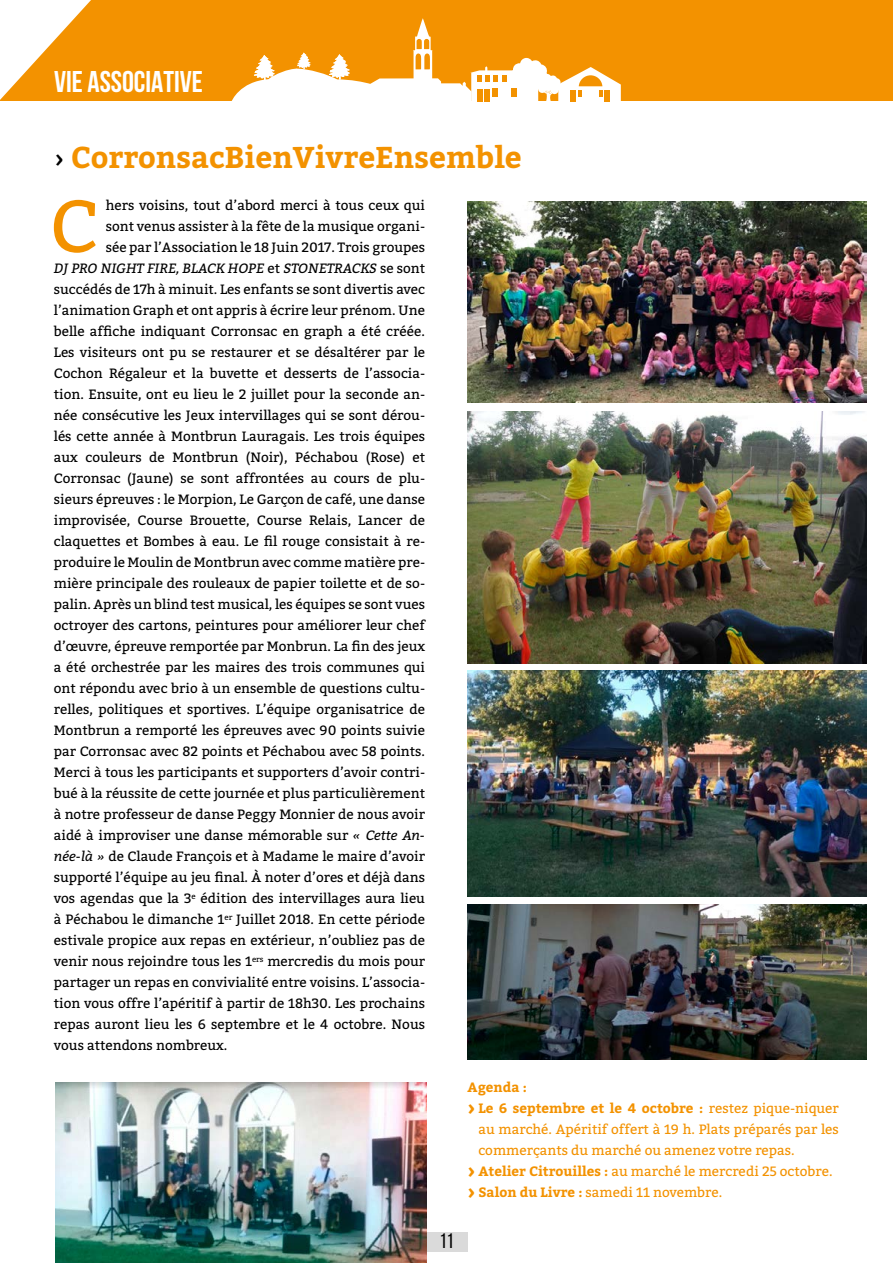
<style>
.page{position:relative;width:893px;height:1263px;background:#fff}
.page>*{position:absolute;margin:0;border:0;box-sizing:border-box;transform-origin:0 0}
.t1{font:73.5px "Bitter";color:#f39200}
.t2{font:700 30px "Bitter";color:#f39200}
.t3{font:700 30px "Bebas Neue";color:#fff}
.t4{font:21px "Bebas Neue";color:#000}
.t5{font:13.5px "Bitter";color:#000}
.t6{font:13.5px "Bitter";color:#f39200}
.t7{font:700 13.5px "Bitter";color:#f39200}
.t8{font:italic 13.5px "Bitter";color:#000}
.s1{font-weight:400;color:#000}
.s2{font-style:normal}
.s3{font-style:italic}
.s4{font-size:22.5px}
.s5{font-weight:400}
.s6{font-weight:700;font-size:22.5px}
.s7{font-weight:700}
</style>
<div class="page">
<div style="left:0;top:0;width:893px;height:100px;background:#f39200"></div>
<svg style="left:0;top:0;width:91px;height:100px"></svg>
<svg style="left:231px;top:18px;width:390px;height:84px"></svg>
<div style="left:427px;top:1232px;width:41px;height:19px;background:#dadada"></div>
<img style="left:56px;top:1083px;width:371px;height:180px">
<img style="left:468px;top:411px;width:398px;height:252px">
<img style="left:468px;top:671px;width:398px;height:225px">
<img style="left:468px;top:201px;width:398px;height:202px">
<img style="left:467px;top:905px;width:399px;height:155px">
<h2 class="t3" style="left:54px;top:65px;width:150px">VIE ASSOCIATIVE</h2>
<h2 class="t2" style="left:55px;top:134px;width:469px"><span class="s1">›</span> CorronsacBienVivreEnsemble</h2>
<h1 class="t1" style="left:49px;top:173px;width:50px">C</h1>
<p class="t5" style="left:106px;top:196px;width:321px">hers voisins, tout d’abord merci à tous ceux qui</p>
<p class="t5" style="left:106px;top:217px;width:321px">sont venus assister à la fête de la musique organi-</p>
<p class="t5" style="left:106px;top:238px;width:321px">sée par l’Association le 18 Juin 2017. Trois groupes</p>
<p class="t8" style="left:54px;top:259px;width:373px">DJ PRO NIGHT FIRE, BLACK HOPE <span class="s2">et</span> STONETRACKS <span class="s2">se sont</span></p>
<p class="t5" style="left:54px;top:280px;width:373px">succédés de 17h à minuit. Les enfants se sont divertis avec</p>
<p class="t5" style="left:54px;top:301px;width:373px">l’animation Graph et ont appris à écrire leur prénom. Une</p>
<p class="t5" style="left:54px;top:322px;width:373px">belle affiche indiquant Corronsac en graph a été créée.</p>
<p class="t5" style="left:54px;top:343px;width:373px">Les visiteurs ont pu se restaurer et se désaltérer par le</p>
<p class="t5" style="left:54px;top:364px;width:373px">Cochon Régaleur et la buvette et desserts de l’associa-</p>
<p class="t5" style="left:54px;top:385px;width:373px">tion. Ensuite, ont eu lieu le 2 juillet pour la seconde an-</p>
<p class="t5" style="left:54px;top:406px;width:373px">née consécutive les Jeux intervillages qui se sont dérou-</p>
<p class="t5" style="left:54px;top:427px;width:373px">lés cette année à Montbrun Lauragais. Les trois équipes</p>
<p class="t5" style="left:54px;top:448px;width:373px">aux couleurs de Montbrun (Noir), Péchabou (Rose) et</p>
<p class="t5" style="left:54px;top:469px;width:373px">Corronsac (Jaune) se sont affrontées au cours de plu-</p>
<p class="t5" style="left:54px;top:490px;width:373px">sieurs épreuves : le Morpion, Le Garçon de café, une danse</p>
<p class="t5" style="left:54px;top:511px;width:373px">improvisée, Course Brouette, Course Relais, Lancer de</p>
<p class="t5" style="left:54px;top:532px;width:373px">claquettes et Bombes à eau. Le fil rouge consistait à re-</p>
<p class="t5" style="left:54px;top:553px;width:373px">produire le Moulin de Montbrun avec comme matière pre-</p>
<p class="t5" style="left:54px;top:574px;width:373px">mière principale des rouleaux de papier toilette et de so-</p>
<p class="t5" style="left:54px;top:595px;width:373px">palin. Après un blind test musical, les équipes se sont vues</p>
<p class="t5" style="left:54px;top:616px;width:373px">octroyer des cartons, peintures pour améliorer leur chef</p>
<p class="t5" style="left:54px;top:637px;width:373px">d’œuvre, épreuve remportée par Monbrun. La fin des jeux</p>
<p class="t5" style="left:54px;top:658px;width:373px">a été orchestrée par les maires des trois communes qui</p>
<p class="t5" style="left:54px;top:679px;width:373px">ont répondu avec brio à un ensemble de questions cultu-</p>
<p class="t5" style="left:54px;top:700px;width:373px">relles, politiques et sportives. L’équipe organisatrice de</p>
<p class="t5" style="left:54px;top:721px;width:373px">Montbrun a remporté les épreuves avec 90 points suivie</p>
<p class="t5" style="left:54px;top:742px;width:373px">par Corronsac avec 82 points et Péchabou avec 58 points.</p>
<p class="t5" style="left:54px;top:763px;width:373px">Merci à tous les participants et supporters d’avoir contri-</p>
<p class="t5" style="left:54px;top:784px;width:373px">bué à la réussite de cette journée et plus particulièrement</p>
<p class="t5" style="left:54px;top:805px;width:373px">à notre professeur de danse Peggy Monnier de nous avoir</p>
<p class="t5" style="left:54px;top:826px;width:373px">aidé à improviser une danse mémorable sur <span class="s3">« Cette An-</span></p>
<p class="t5" style="left:54px;top:847px;width:373px"><span class="s3">née-là »</span> de Claude François et à Madame le maire d’avoir</p>
<p class="t5" style="left:54px;top:868px;width:373px">supporté l’équipe au jeu final. À noter d’ores et déjà dans</p>
<p class="t5" style="left:54px;top:889px;width:373px">vos agendas que la 3<sup>e</sup> édition des intervillages aura lieu</p>
<p class="t5" style="left:54px;top:910px;width:373px">à Péchabou le dimanche 1<sup>er</sup> Juillet 2018. En cette période</p>
<p class="t5" style="left:54px;top:931px;width:373px">estivale propice aux repas en extérieur, n’oubliez pas de</p>
<p class="t5" style="left:54px;top:952px;width:373px">venir nous rejoindre tous les 1<sup>ers</sup> mercredis du mois pour</p>
<p class="t5" style="left:54px;top:973px;width:373px">partager un repas en convivialité entre voisins. L’associa-</p>
<p class="t5" style="left:54px;top:994px;width:373px">tion vous offre l’apéritif à partir de 18h30. Les prochains</p>
<p class="t5" style="left:54px;top:1015px;width:373px">repas auront lieu les 6 septembre et le 4 octobre. Nous</p>
<p class="t5" style="left:54px;top:1036px;width:175px">vous attendons nombreux.</p>
<h3 class="t4" style="left:439px;top:1230px;width:16px">11</h3>
<p class="t7" style="left:468px;top:1077px;width:61px">Agenda :</p>
<p class="t7" style="left:468px;top:1098px;width:373px"><span class="s4">›</span> Le 6 septembre et le 4 octobre : <span class="s5">restez pique-niquer</span></p>
<p class="t6" style="left:478px;top:1120px;width:362px">au marché. Apéritif offert à 19 h. Plats préparés par les</p>
<p class="t6" style="left:478px;top:1141px;width:318px">commerçants du marché ou amenez votre repas.</p>
<p class="t6" style="left:468px;top:1162px;width:366px"><span class="s6">›</span> <span class="s7">Atelier Citrouilles :</span> au marché le mercredi 25 octobre.</p>
<p class="t6" style="left:468px;top:1183px;width:256px"><span class="s6">›</span> <span class="s7">Salon du Livre :</span> samedi 11 novembre.</p>
</div>
